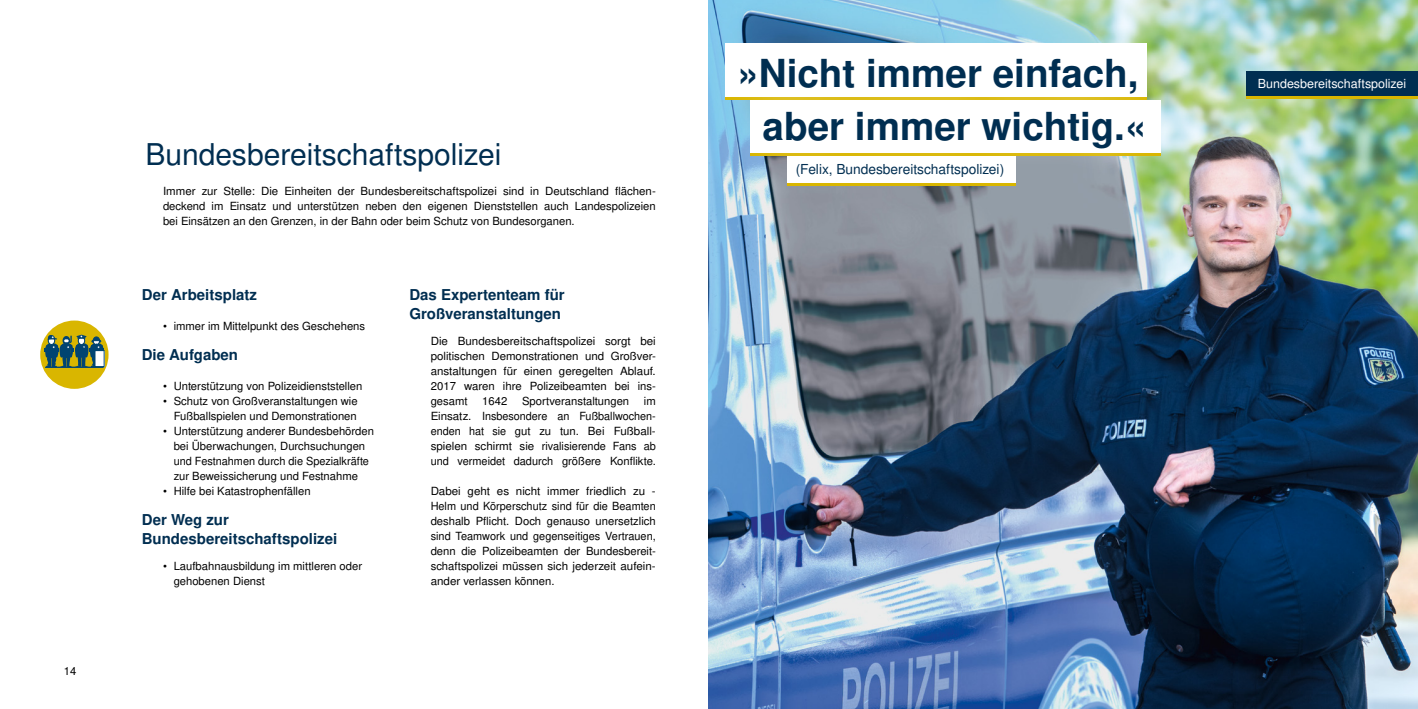
<style>
.page{position:relative;width:1418px;height:709px;background:#fff}
.page>*{position:absolute;margin:0;border:0;box-sizing:border-box;transform-origin:0 0}
.t1{font:700 38.62px/52.5px "Nimbus San L";color:#002e51;text-align:right}
.t2{font:30px "Nimbus San L";color:#002e51}
.t3{font:700 15px/18.8px "Nimbus San L";color:#002e51}
.t4{font:13.75px "Nimbus San L";color:#002e51}
.t5{font:12.5px "Nimbus San L";color:#fff}
.t6{font:11.25px/15px "Nimbus San L";color:#000;text-align:justify}
</style>
<div class="page">
<img style="left:709px;top:0;width:708px;height:709px">
<div style="left:1245px;top:71px;width:172px;height:26px;background:#002e51"></div>
<hr style="left:1245px;top:96px;width:172px;height:3px;background:#d9b600">
<div style="left:786px;top:117px;width:229px;height:66px;background:#fff"></div>
<hr style="left:786px;top:183px;width:229px;height:3px;background:#d9b600">
<div style="left:711px;top:29px;width:460px;height:148px;background:#fff;opacity:.75"></div>
<div style="left:40px;top:320px;width:68px;height:69px;background:#d9b600;border-radius:50%"></div>
<hr style="left:46px;top:366px;width:57px;height:2px;background:#004471">
<svg style="left:44px;top:334px;width:60px;height:33px"></svg>
<p class="t6" style="left:64px;top:663px;width:14px">14</p>
<h2 class="t2" style="left:145px;top:133px;width:358px">Bundesbereitschaftspolizei</h2>
<p class="t6" style="left:163px;top:183px;width:494px">Immer zur Stelle: Die Einheiten der Bundesbereitschaftspolizei sind in Deutschland flächen&shy;deckend im Einsatz und unterstützen neben den eigenen Dienststellen auch Landespolizeien bei Einsätzen an den Grenzen, in der Bahn oder beim Schutz von Bundesorganen.</p>
<h3 class="t3" style="left:142px;top:285px;width:117px">Der Arbeitsplatz</h3>
<p class="t6" style="left:163px;top:318px;width:204px">• immer im Mittelpunkt des Geschehens</p>
<h3 class="t3" style="left:142px;top:345px;width:98px">Die Aufgaben</h3>
<p class="t6" style="left:163px;top:378px;width:201px">• Unterstützung von Polizeidienststellen</p>
<p class="t6" style="left:163px;top:393px;width:196px;text-align:right">• Schutz von Großveranstaltungen wie<br>Fußballspielen und Demonstrationen</p>
<p class="t6" style="left:163px;top:423px;width:212px;text-align:center">• Unterstützung anderer Bundesbehörden bei Überwachungen, Durchsuchungen und Festnahmen durch die Spezialkräfte zur Beweissicherung und Festnahme</p>
<p class="t6" style="left:163px;top:483px;width:149px">• Hilfe bei Katastrophenfällen</p>
<h3 class="t3" style="left:142px;top:510px;width:197px">Der Weg zur<br>Bundesbereitschaftspolizei</h3>
<p class="t6" style="left:174px;top:558px;width:190px;text-indent:-11px">• Laufbahnausbildung im mittleren oder gehobenen Dienst</p>
<h3 class="t3" style="left:409px;top:285px;width:157px">Das Expertenteam für<br>Großveranstaltungen</h3>
<p class="t6" style="left:431px;top:333px;width:227px">Die Bundesbereitschaftspolizei sorgt bei politischen Demonstrationen und Großver&shy;anstaltungen für einen geregelten Ablauf.<br>2017 waren ihre Polizeibeamten bei ins&shy;gesamt</p>
<p class="t6" style="left:482px;top:393px;width:27px">1642</p>
<p class="t6" style="left:522px;top:393px;width:109px">Sportveranstaltungen</p>
<p class="t6" style="left:431px;top:393px;width:227px;text-indent:213px">im Einsatz. Insbesondere an Fußballwochen&shy;enden hat sie gut zu tun. Bei Fußball&shy;spielen schirmt sie rivalisierende Fans ab und vermeidet dadurch größere Konflikte.</p>
<p class="t6" style="left:431px;top:483px;width:227px">Dabei geht es nicht immer friedlich zu - Helm und Körperschutz sind für die Beamten deshalb Pflicht. Doch genauso unersetzlich sind Teamwork und gegenseitiges Vertrauen, denn die Polizeibeamten der Bundesbereit&shy;schaftspolizei müssen sich jederzeit aufein&shy;ander verlassen können.</p>
<h1 class="t1" style="left:737px;top:46px;width:410px">»Nicht immer einfach, aber immer wichtig.«</h1>
<p class="t4" style="left:795px;top:159px;width:210px">(Felix, Bundesbereitschaftspolizei)</p>
<p class="t5" style="left:1257px;top:75px;width:150px">Bundesbereitschaftspolizei</p>
</div>
